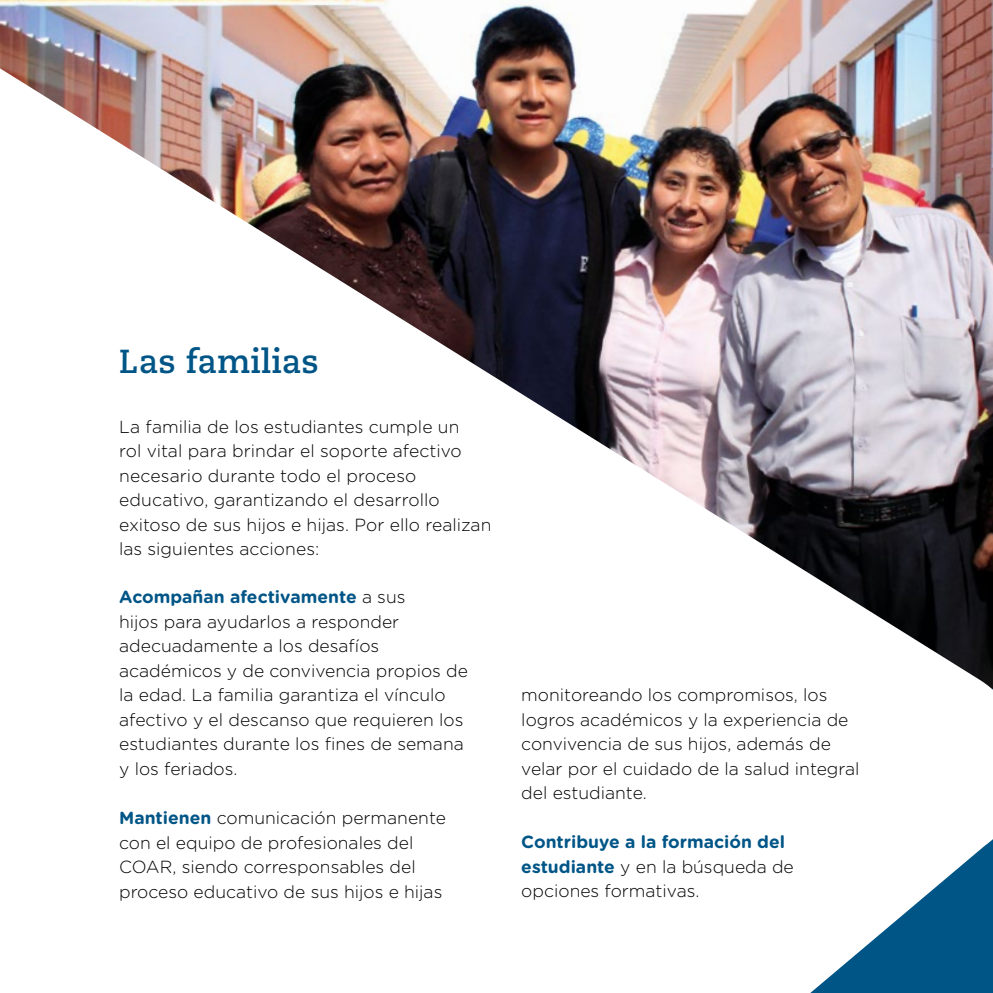
<style>
.page{position:relative;width:993px;height:993px;background:#fff}
.page>*{position:absolute;margin:0;border:0;box-sizing:border-box;transform-origin:0 0}
.t1{font:700 33.25px "Caecilia LT Std";color:#005587}
.t2{font:300 17.5px/24.5px "Gotham Rounded";color:#000}
.t3{font:700 17.5px/24.5px "Gotham Rounded";color:#005587}
.s1{font-weight:700;color:#005587}
.s2{font-weight:300;color:#000}
</style>
<div class="page">
<img style="left:0;top:0;width:992px;height:40px">
<img style="left:0;top:40px;width:992px;height:952px">
<h1 class="t1" style="left:119px;top:342px;width:201px">Las familias</h1>
<p class="t2" style="left:119px;top:413px;width:374px">La familia de los estudiantes cumple un<br>rol vital para brindar el soporte afectivo necesario durante todo el proceso educativo, garantizando el desarrollo exitoso de sus hijos e hijas. Por ello realizan las siguientes acciones:</p>
<p class="t2" style="left:119px;top:584px;width:350px"><span class="s1">Acompañan afectivamente</span> a sus<br>hijos para ayudarlos a responder adecuadamente a los desafíos académicos y de convivencia propios de la edad. La familia garantiza el vínculo afectivo y el descanso que requieren los estudiantes durante los fines de semana y los feriados.</p>
<p class="t2" style="left:119px;top:804px;width:328px"><span class="s1">Mantienen</span> comunicación permanente con el equipo de profesionales del COAR, siendo corresponsables del proceso educativo de sus hijos e hijas</p>
<p class="t2" style="left:521px;top:681px;width:339px">monitoreando los compromisos, los logros académicos y la experiencia de convivencia de sus hijos, además de velar por el cuidado de la salud integral del estudiante.</p>
<p class="t3" style="left:521px;top:828px;width:274px">Contribuye a la formación del estudiante <span class="s2">y en la búsqueda de opciones formativas.</span></p>
</div>
